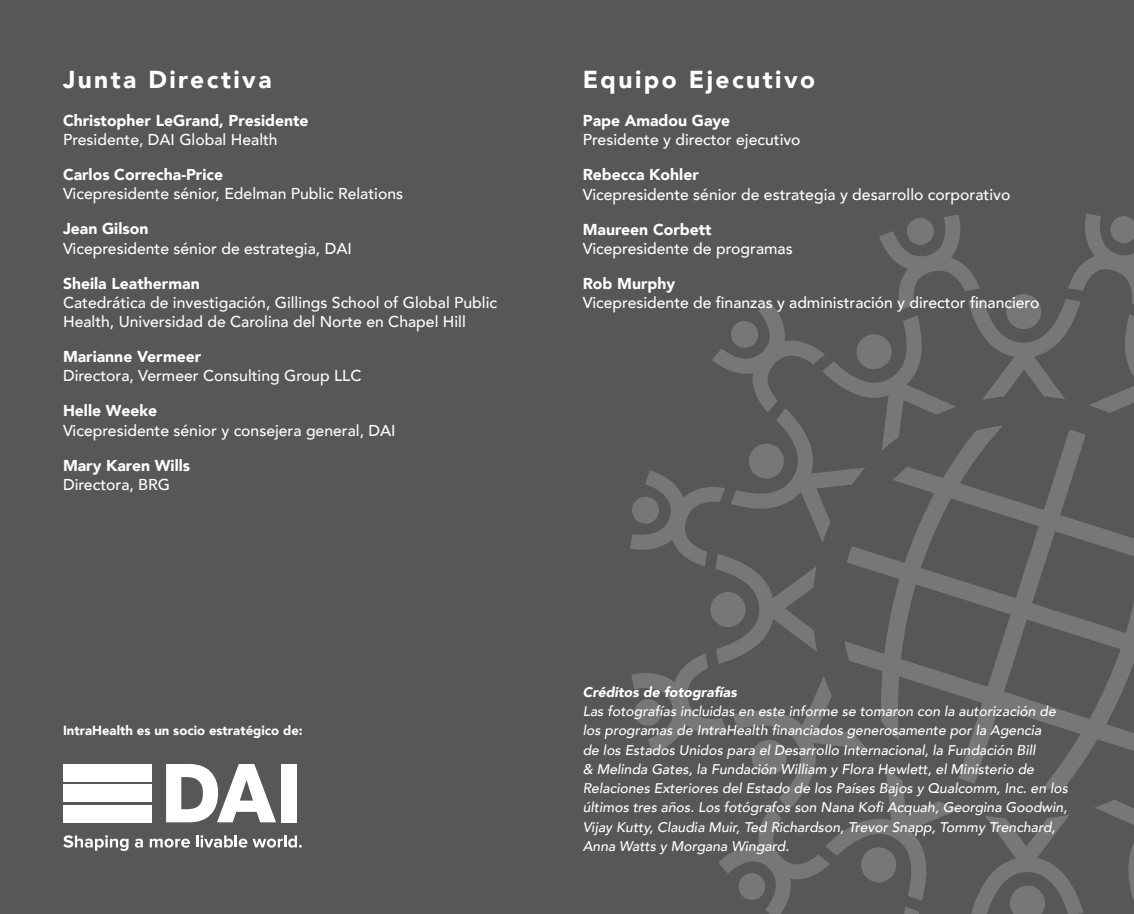
<style>
.page{position:relative;width:1134px;height:914px;background:#555759}
.page>*{position:absolute;margin:0;border:0;box-sizing:border-box;transform-origin:0 0}
.t1{font:900 24.5px "Avenir";letter-spacing:.1em;color:#fff}
.t2{font:500 15.75px/19.2px "Avenir";color:#fff}
.t3{font:900 15.75px "Avenir";color:#fff}
.t4{font:italic 500 14px/19.2px "Avenir";color:#fff}
.t5{font:italic 900 14px "Avenir";color:#fff}
.t6{font:900 13.12px "Avenir";color:#fff}
</style>
<div class="page">
<svg style="left:630px;top:214px;width:504px;height:700px"></svg>
<div style="left:63px;top:764px;width:89px;height:17px;background:#fff"></div>
<div style="left:63px;top:784px;width:89px;height:17px;background:#fff"></div>
<div style="left:63px;top:804px;width:89px;height:18px;background:#fff"></div>
<svg style="left:166px;top:764px;width:110px;height:58px"></svg>
<div style="left:281px;top:764px;width:15px;height:58px;background:#fff"></div>
<svg style="left:63px;top:835px;width:66px;height:15px"></svg>
<svg style="left:135px;top:838px;width:8px;height:9px"></svg>
<svg style="left:150px;top:838px;width:40px;height:9px"></svg>
<svg style="left:196px;top:835px;width:51px;height:12px"></svg>
<svg style="left:253px;top:835px;width:49px;height:12px"></svg>
<h1 class="t1" style="left:63px;top:58px;width:210px">Junta Directiva</h1>
<p class="t3" style="left:63px;top:107px;width:247px">Christopher LeGrand, Presidente</p>
<p class="t2" style="left:63px;top:129px;width:216px">Presidente, DAI Global Health</p>
<p class="t3" style="left:63px;top:161px;width:162px">Carlos Correcha-Price</p>
<p class="t2" style="left:63px;top:183px;width:342px">Vicepresidente sénior, Edelman Public Relations</p>
<p class="t3" style="left:63px;top:215px;width:87px">Jean Gilson</p>
<p class="t2" style="left:63px;top:237px;width:290px">Vicepresidente sénior de estrategia, DAI</p>
<p class="t3" style="left:63px;top:269px;width:138px">Sheila Leatherman</p>
<p class="t2" style="left:63px;top:292px;width:436px">Catedrática de investigación, Gillings School of Global Public<br>Health, Universidad de Carolina del Norte en Chapel Hill</p>
<p class="t3" style="left:63px;top:343px;width:140px">Marianne Vermeer</p>
<p class="t2" style="left:63px;top:365px;width:300px">Directora, Vermeer Consulting Group LLC</p>
<p class="t3" style="left:63px;top:397px;width:96px">Helle Weeke</p>
<p class="t2" style="left:63px;top:419px;width:334px">Vicepresidente sénior y consejera general, DAI</p>
<p class="t3" style="left:63px;top:451px;width:129px">Mary Karen Wills</p>
<p class="t2" style="left:63px;top:474px;width:109px">Directora, BRG</p>
<p class="t6" style="left:63px;top:719px;width:241px">IntraHealth es un socio estratégico de:</p>
<h1 class="t1" style="left:583px;top:58px;width:234px">Equipo Ejecutivo</h1>
<p class="t3" style="left:583px;top:107px;width:149px">Pape Amadou Gaye</p>
<p class="t2" style="left:583px;top:129px;width:219px">Presidente y director ejecutivo</p>
<p class="t3" style="left:583px;top:161px;width:118px">Rebecca Kohler</p>
<p class="t2" style="left:583px;top:184px;width:429px">Vicepresidente sénior de estrategia y desarrollo corporativo</p>
<p class="t3" style="left:583px;top:216px;width:130px">Maureen Corbett</p>
<p class="t2" style="left:583px;top:238px;width:212px">Vicepresidente de programas</p>
<p class="t3" style="left:583px;top:270px;width:94px">Rob Murphy</p>
<p class="t2" style="left:583px;top:292px;width:458px">Vicepresidente de finanzas y administración y director financiero</p>
<p class="t5" style="left:583px;top:680px;width:156px">Créditos de fotografías</p>
<p class="t4" style="left:583px;top:701px;width:487px">Las fotografías incluidas en este informe se tomaron con la autorización de los programas de IntraHealth financiados generosamente por la Agencia<br>de los Estados Unidos para el Desarrollo Internacional, la Fundación Bill<br>&amp; Melinda Gates, la Fundación William y Flora Hewlett, el Ministerio de Relaciones Exteriores del Estado de los Países Bajos y Qualcomm, Inc. en los últimos tres años. Los fotógrafos son Nana Kofi Acquah, Georgina Goodwin, Vijay Kutty, Claudia Muir, Ted Richardson, Trevor Snapp, Tommy Trenchard, Anna Watts y Morgana Wingard.</p>
</div>
